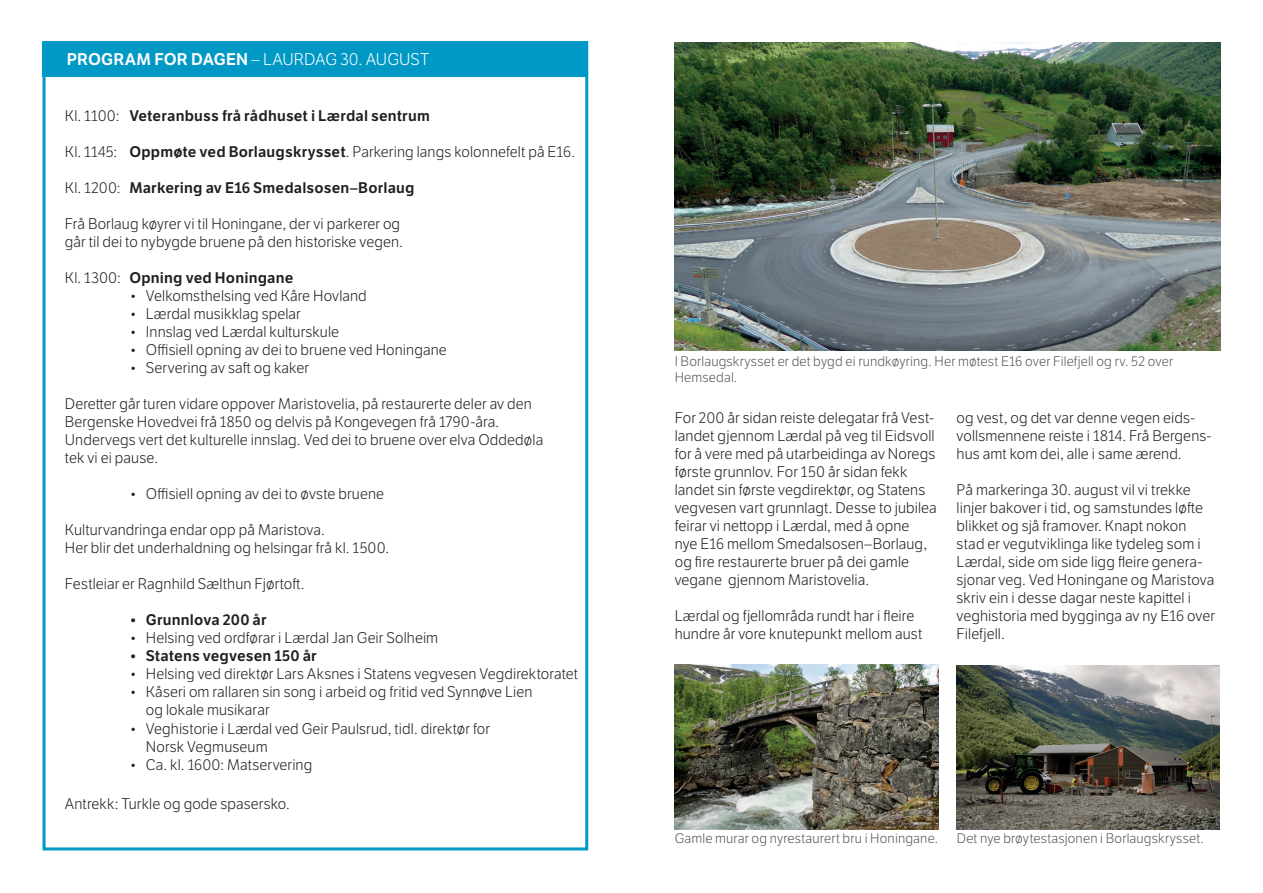
<style>
.page{position:relative;width:1263px;height:893px;background:#fff}
.page>*{position:absolute;margin:0;border:0;box-sizing:border-box;transform-origin:0 0}
.t1{font:300 16.5px "LFT Etica";letter-spacing:.005em;color:#fff}
.t2{font:300 15px/18px "LFT Etica";letter-spacing:.01em;color:#231f20}
.t3{font:600 15px "LFT Etica";letter-spacing:.01em;color:#231f20}
.t4{font:300 13.5px/16.2px "LFT Etica";letter-spacing:.015em;color:#57585a}
.s1{font-weight:600}
.s2{font-weight:300}
</style>
<div class="page">
<img style="left:957px;top:665px;width:262px;height:164px">
<img style="left:675px;top:665px;width:264px;height:164px">
<div style="left:43px;top:43px;width:545px;height:34px;background:#0099c6"></div>
<div style="left:43px;top:41px;width:545px;height:809px;border:3px solid #0099c6"></div>
<img style="left:675px;top:43px;width:545px;height:308px">
<p class="t1" style="left:67px;top:50px;width:364px"><span class="s1">Program for dagen</span> – laurdag 30. august</p>
<p class="t3" style="left:65px;top:107px;width:366px"><span class="s2">Kl. 1100:</span> Veteranbuss frå rådhuset i Lærdal sentrum</p>
<p class="t2" style="left:65px;top:144px;width:512px">Kl. 1145: <span class="s1">Oppmøte ved Borlaugskrysset</span>. Parkering langs kolonnefelt på E16.</p>
<p class="t3" style="left:65px;top:179px;width:351px"><span class="s2">Kl. 1200:</span> Markering av E16 Smedalsosen–Borlaug</p>
<p class="t2" style="left:65px;top:216px;width:340px">Frå Borlaug køyrer vi til Honingane, der vi parkerer og går til dei to nybygde bruene på den historiske vegen.</p>
<p class="t3" style="left:65px;top:269px;width:230px"><span class="s2">Kl. 1300:</span> Opning ved Honingane</p>
<p class="t2" style="left:129px;top:288px;width:239px">• Velkomsthelsing ved Kåre Hovland</p>
<p class="t2" style="left:129px;top:306px;width:173px">• Lærdal musikklag spelar</p>
<p class="t2" style="left:129px;top:324px;width:211px">• Innslag ved Lærdal kulturskule</p>
<p class="t2" style="left:129px;top:342px;width:319px">• Offisiell opning av dei to bruene ved Honingane</p>
<p class="t2" style="left:129px;top:360px;width:181px">• Servering av saft og kaker</p>
<p class="t2" style="left:65px;top:396px;width:480px">Deretter går turen vidare oppover Maristovelia, på restaurerte deler av den Bergenske Hovedvei frå 1850 og delvis på Kongevegen frå 1790-åra.<br>Undervegs vert det kulturelle innslag. Ved dei to bruene over elva Oddedøla tek vi ei pause.</p>
<p class="t2" style="left:129px;top:486px;width:256px">• Offisiell opning av dei to øvste bruene</p>
<p class="t2" style="left:65px;top:522px;width:326px">Kulturvandringa endar opp på Maristova.<br>Her blir det underhaldning og helsingar frå kl. 1500.</p>
<p class="t2" style="left:65px;top:576px;width:241px">Festleiar er Ragnhild Sælthun Fjørtoft.</p>
<p class="t3" style="left:129px;top:611px;width:139px">• Grunnlova 200 år</p>
<p class="t2" style="left:129px;top:630px;width:310px">• Helsing ved ordførar i Lærdal Jan Geir Solheim</p>
<p class="t3" style="left:129px;top:647px;width:189px">• Statens vegvesen 150 år</p>
<p class="t2" style="left:129px;top:666px;width:450px">• Helsing ved direktør Lars Aksnes i Statens vegvesen Vegdirektoratet</p>
<p class="t2" style="left:146px;top:684px;width:388px;text-indent:-17px">• Kåseri om rallaren sin song i arbeid og fritid ved Synnøve Lien og lokale musikarar</p>
<p class="t2" style="left:146px;top:720px;width:346px;text-indent:-17px">• Veghistorie i Lærdal ved Geir Paulsrud, tidl. direktør for<br>Norsk Vegmuseum</p>
<p class="t2" style="left:129px;top:756px;width:185px">• Ca. kl. 1600: Matservering</p>
<p class="t2" style="left:65px;top:795px;width:226px">Antrekk: Turkle og gode spasersko.</p>
<p class="t4" style="left:675px;top:354px;width:500px">I Borlaugskrysset er det bygd ei rundkøyring. Her møtest E16 over Filefjell og rv. 52 over<br>Hemsedal.</p>
<p class="t2" style="left:675px;top:410px;width:264px">For 200 år sidan reiste delegatar frå Vest&shy;landet gjennom Lærdal på veg til Eidsvoll for å vere med på utarbeidinga av Noregs første grunnlov. For 150 år sidan fekk landet sin første vegdirektør, og Statens vegvesen vart grunnlagt. Desse to jubilea feirar vi nettopp i Lærdal, med å opne<br>nye E16 mellom Smedalsosen–Borlaug, og fire restaurerte bruer på dei gamle vegane gjennom Maristovelia.</p>
<p class="t2" style="left:675px;top:608px;width:249px">Lærdal og fjellområda rundt har i fleire hundre år vore knutepunkt mellom aust</p>
<p class="t2" style="left:956px;top:410px;width:256px">og vest, og det var denne vegen eids&shy;vollsmennene reiste i 1814. Frå Bergens&shy;hus amt kom dei, alle i same ærend.</p>
<p class="t2" style="left:956px;top:482px;width:260px">På markeringa 30. august vil vi trekke linjer bakover i tid, og samstundes løfte blikket og sjå framover. Knapt nokon stad er vegutviklinga like tydeleg som i Lærdal, side om side ligg fleire genera&shy;sjonar veg. Ved Honingane og Maristova skriv ein i desse dagar neste kapittel i veghistoria med bygginga av ny E16 over Filefjell.</p>
<p class="t4" style="left:675px;top:830px;width:265px">Gamle murar og nyrestaurert bru i Honingane.</p>
<p class="t4" style="left:957px;top:831px;width:249px">Det nye brøytestasjonen i Borlaugskrysset.</p>
</div>
